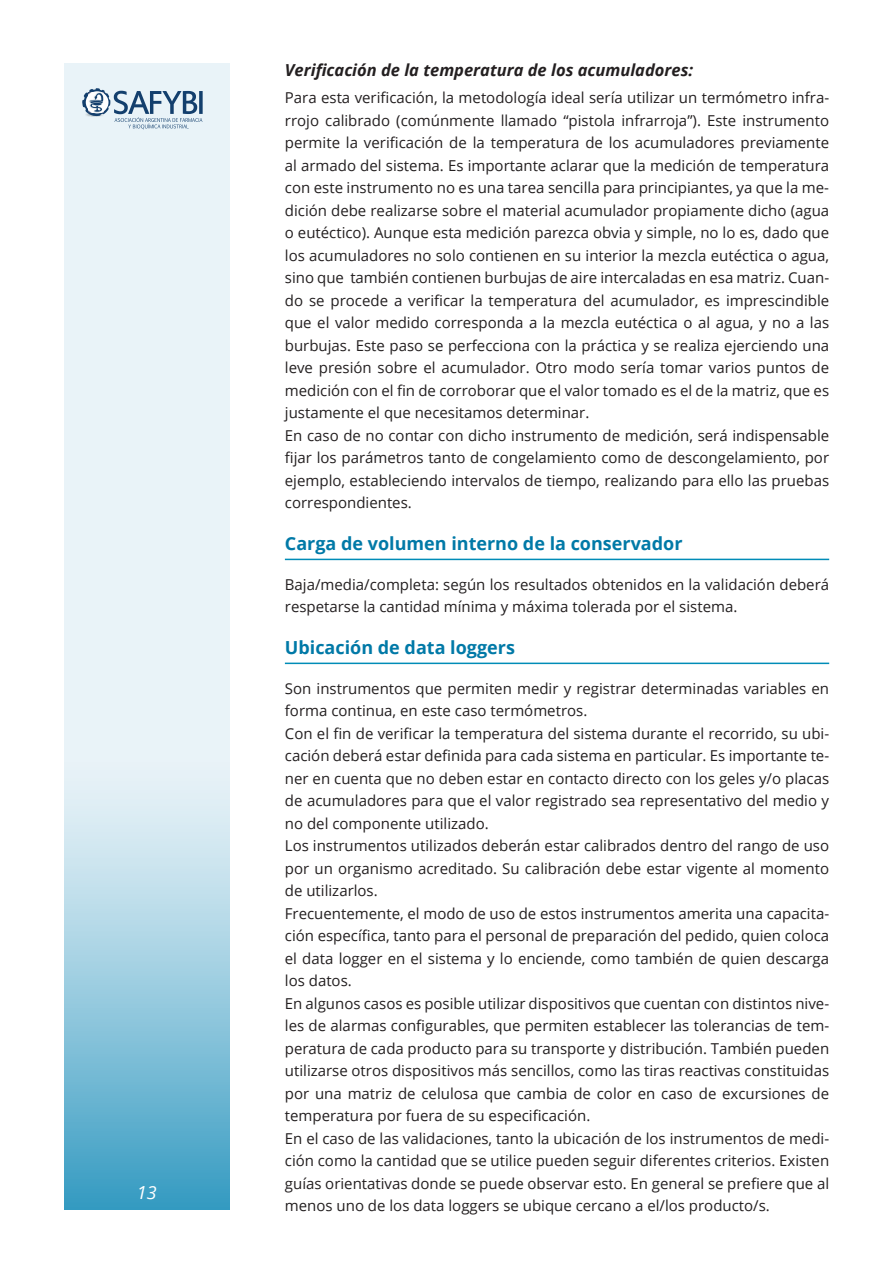
<style>
.page{position:relative;width:893px;height:1263px;background:#fff}
.page>*{position:absolute;margin:0;border:0;box-sizing:border-box;transform-origin:0 0}
.t1{font:700 18px "Open Sans";color:#0079a7}
.t2{font:italic 18px "Open Sans";color:#fff}
.t3{font:italic 700 16.5px "Open Sans";color:#231f20}
.t4{font:15px/22.5px "Open Sans";color:#231f20}
</style>
<div class="page">
<div style="left:64px;top:64px;width:166px;height:1146px;background:#e9f3f8"></div>
<svg style="left:82px;top:88px;width:121px;height:41px"></svg>
<div style="left:64px;top:761px;width:166px;height:449px;background:linear-gradient(to bottom,#f5f9fb,#3b9ec3)"></div>
<hr style="left:285px;top:559px;width:544px;height:1px;background:#008cb7">
<hr style="left:285px;top:663px;width:544px;height:1px;background:#008cb7">
<p class="t2" style="left:137px;top:1180px;width:21px">13</p>
<p class="t3" style="left:285px;top:59px;width:410px">Verificación de la temperatura de los acumuladores:</p>
<p class="t4" style="left:285px;top:86px;width:546px">Para esta verificación, la metodología ideal sería utilizar un termómetro infra&shy;rrojo calibrado (comúnmente llamado “pistola infrarroja”). Este instrumento permite la verificación de la temperatura de los acumuladores previamente al armado del sistema. Es importante aclarar que la medición de temperatura con este instrumento no es una tarea sencilla para principiantes, ya que la me&shy;dición debe realizarse sobre el material acumulador propiamente dicho (agua o eutéctico). Aunque esta medición parezca obvia y simple, no lo es, dado que los acumuladores no solo contienen en su interior la mezcla eutéctica o agua, sino que también contienen burbujas de aire intercaladas en esa matriz. Cuan&shy;do se procede a verificar la temperatura del acumulador, es imprescindible que el valor medido corresponda a la mezcla eutéctica o al agua, y no a las burbujas. Este paso se perfecciona con la práctica y se realiza ejerciendo una leve presión sobre el acumulador. Otro modo sería tomar varios puntos de medición con el fin de corroborar que el valor tomado es el de la matriz, que es justamente el que necesitamos determinar.<br>En caso de no contar con dicho instrumento de medición, será indispensable fijar los parámetros tanto de congelamiento como de descongelamiento, por ejemplo, estableciendo intervalos de tiempo, realizando para ello las pruebas correspondientes.</p>
<p class="t1" style="left:285px;top:531px;width:399px">Carga de volumen interno de la conservador</p>
<p class="t4" style="left:285px;top:573px;width:546px">Baja/media/completa: según los resultados obtenidos en la validación deberá respetarse la cantidad mínima y máxima tolerada por el sistema.</p>
<p class="t1" style="left:285px;top:635px;width:232px">Ubicación de data loggers</p>
<p class="t4" style="left:285px;top:676px;width:546px">Son instrumentos que permiten medir y registrar determinadas variables en forma continua, en este caso termómetros.<br>Con el fin de verificar la temperatura del sistema durante el recorrido, su ubi&shy;cación deberá estar definida para cada sistema en particular. Es importante te&shy;ner en cuenta que no deben estar en contacto directo con los geles y/o placas de acumuladores para que el valor registrado sea representativo del medio y no del componente utilizado.<br>Los instrumentos utilizados deberán estar calibrados dentro del rango de uso por un organismo acreditado. Su calibración debe estar vigente al momento de utilizarlos.<br>Frecuentemente, el modo de uso de estos instrumentos amerita una capacita&shy;ción específica, tanto para el personal de preparación del pedido, quien coloca el data logger en el sistema y lo enciende, como también de quien descarga los datos.<br>En algunos casos es posible utilizar dispositivos que cuentan con distintos nive&shy;les de alarmas configurables, que permiten establecer las tolerancias de tem&shy;peratura de cada producto para su transporte y distribución. También pueden utilizarse otros dispositivos más sencillos, como las tiras reactivas constituidas por una matriz de celulosa que cambia de color en caso de excursiones de temperatura por fuera de su especificación.<br>En el caso de las validaciones, tanto la ubicación de los instrumentos de medi&shy;ción como la cantidad que se utilice pueden seguir diferentes criterios. Existen guías orientativas donde se puede observar esto. En general se prefiere que al menos uno de los data loggers se ubique cercano a el/los producto/s.</p>
</div>
